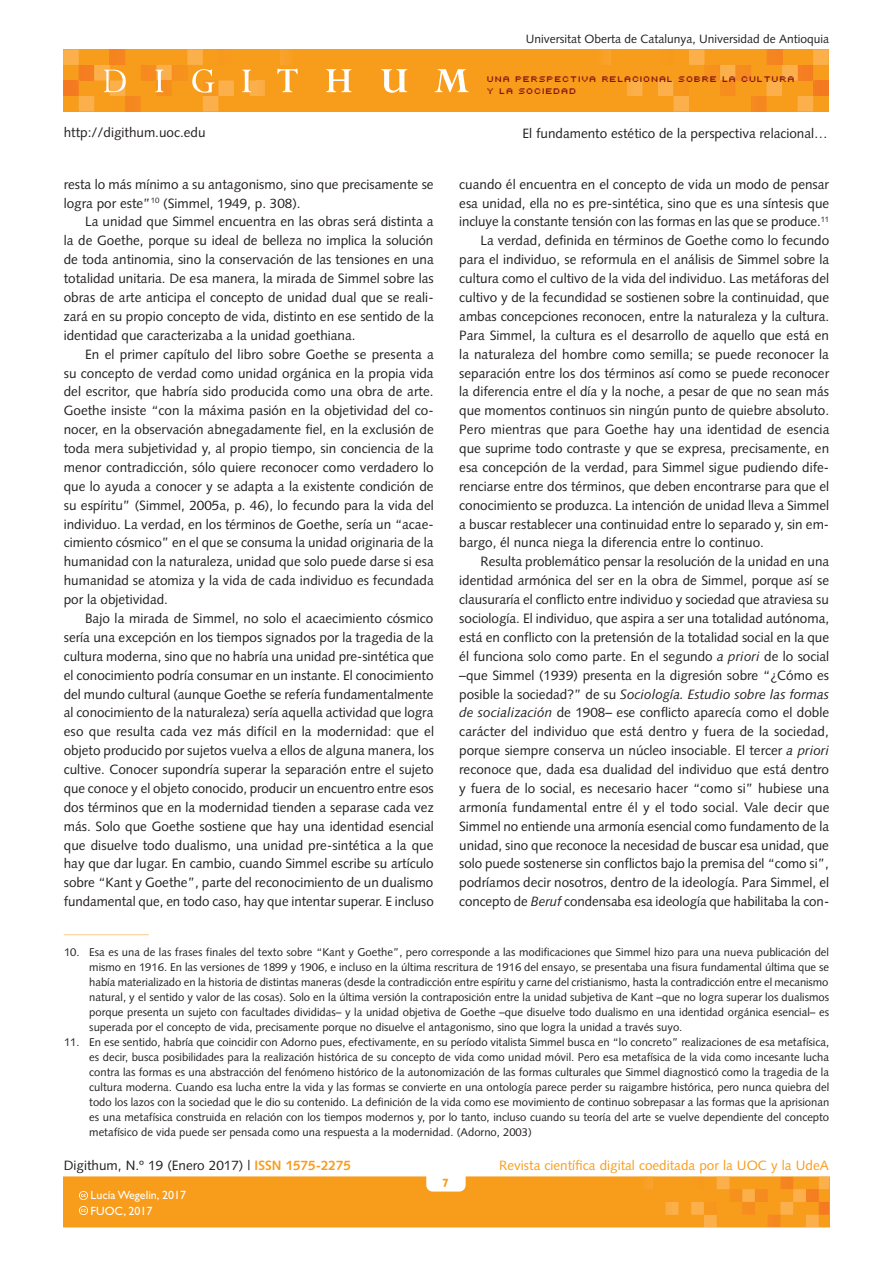
<style>
.page{position:relative;width:893px;height:1263px;background:#fff}
.page>*{position:absolute;margin:0;border:0;box-sizing:border-box;transform-origin:0 0}
._02_PARAGRAF_GENERAL{font:13.5px/18.9px "Syntax LT";color:#231f20;text-align:justify}
.t1{font:13.5px "Syntax LT";color:#f89c1c}
.t2{font:12px "Syntax LT";color:#231f20}
.t3{font:12px/15.8px "Gill Sans";color:#fff}
.t4{font:700 12px "Gill Sans";color:#f89c1c}
._05_NOTASRESTO{font:11.25px/15px "Syntax LT";color:#231f20;text-align:justify}
._04_NOTAS1{font:11.25px/15px "Syntax LT";color:#231f20;text-align:justify}
.t5{font:9px/12px "Uni 0554";color:#821316}
.s1{font-style:italic}
.s2{font-weight:700;color:#f89c1c}
</style>
<div class="page">
<hr style="left:829px;top:1177px;width:1px;height:50px;background:#f47921">
<svg style="left:64px;top:1177px;width:765px;height:50px;background:#f89d21"></svg>
<div style="left:63px;top:49px;width:766px;height:62px;background:#f89c1c"></div>
<hr style="left:265px;top:49px;width:1px;height:62px;background:#faab40">
<hr style="left:278px;top:49px;width:2px;height:62px;background:#f9a430">
<hr style="left:625px;top:49px;width:2px;height:62px;background:#faab40">
<hr style="left:612px;top:49px;width:1px;height:62px;background:#f9a430">
<svg style="left:605px;top:49px;width:6px;height:16px"></svg>
<svg style="left:627px;top:49px;width:202px;height:62px"></svg>
<hr style="left:815px;top:80px;width:4px;height:16px;background:#f47b21">
<hr style="left:819px;top:80px;width:3px;height:16px;background:#f47a21">
<hr style="left:822px;top:80px;width:3px;height:16px;background:#f47921">
<hr style="left:825px;top:80px;width:4px;height:16px;background:#f47921">
<svg style="left:63px;top:49px;width:202px;height:62px"></svg>
<svg style="left:277px;top:49px;width:21px;height:43px"></svg>
<svg style="left:326px;top:69px;width:26px;height:23px"></svg>
<svg style="left:381px;top:69px;width:26px;height:24px"></svg>
<svg style="left:434px;top:69px;width:35px;height:23px"></svg>
<hr style="left:64px;top:934px;width:85px;height:1px;background:#fdcb8a">
<p class="t2" style="left:526px;top:32px;width:305px">Universitat Oberta de Catalunya, Universidad de Antioquia</p>
<p class="t5" style="left:488px;top:72px;width:310px">UNA PERSPECTIVA RELACIONAL SOBRE LA CULTURA<br>Y LA SOCIEDAD</p>
<p class="_02_PARAGRAF_GENERAL" style="left:64px;top:122px;width:143px">http://digithum.uoc.edu</p>
<p class="_02_PARAGRAF_GENERAL" style="left:522px;top:124px;width:307px">El fundamento estético de la perspectiva relacional…</p>
<p class="_02_PARAGRAF_GENERAL" style="left:64px;top:175px;width:371px">resta lo más mínimo a su antagonismo, sino que precisamente se logra por este”<sup>10</sup> (Simmel, 1949, p. 308).</p>
<p class="_02_PARAGRAF_GENERAL" style="left:64px;top:212px;width:371px;text-indent:21px">La unidad que Simmel encuentra en las obras será distinta a la de Goethe, porque su ideal de belleza no implica la solución de toda antinomia, sino la conservación de las tensiones en una totalidad unitaria. De esa manera, la mirada de Simmel sobre las obras de arte anticipa el concepto de unidad dual que se reali&shy;zará en su propio concepto de vida, distinto en ese sentido de la identidad que caracterizaba a la unidad goethiana.</p>
<p class="_02_PARAGRAF_GENERAL" style="left:64px;top:345px;width:372px;text-indent:21px">En el primer capítulo del libro sobre Goethe se presenta a su concepto de verdad como unidad orgánica en la propia vida del escritor, que habría sido producida como una obra de arte.<br>Goethe insiste “con la máxima pasión en la objetividad del co&shy;nocer, en la observación abnegadamente fiel, en la exclusión de toda mera subjetividad y, al propio tiempo, sin conciencia de la menor contradicción, sólo quiere reconocer como verdadero lo que lo ayuda a conocer y se adapta a la existente condición de su espíritu” (Simmel, 2005a, p. 46), lo fecundo para la vida del individuo. La verdad, en los términos de Goethe, sería un “acae&shy;cimiento cósmico” en el que se consuma la unidad originaria de la humanidad con la naturaleza, unidad que solo puede darse si esa humanidad se atomiza y la vida de cada individuo es fecundada por la objetividad.</p>
<p class="_02_PARAGRAF_GENERAL" style="left:64px;top:609px;width:372px;text-indent:21px">Bajo la mirada de Simmel, no solo el acaecimiento cósmico sería una excepción en los tiempos signados por la tragedia de la cultura moderna, sino que no habría una unidad pre-sintética que el conocimiento podría consumar en un instante. El conocimiento del mundo cultural (aunque Goethe se refería fundamentalmente al conocimiento de la naturaleza) sería aquella actividad que logra eso que resulta cada vez más difícil en la modernidad: que el objeto producido por sujetos vuelva a ellos de alguna manera, los cultive. Conocer supondría superar la separación entre el sujeto que conoce y el objeto conocido, producir un encuentro entre esos dos términos que en la modernidad tienden a separase cada vez más. Solo que Goethe sostiene que hay una identidad esencial que disuelve todo dualismo, una unidad pre-sintética a la que hay que dar lugar. En cambio, cuando Simmel escribe su artículo sobre “Kant y Goethe”, parte del reconocimiento de un dualismo fundamental que, en todo caso, hay que intentar superar. E incluso</p>
<p class="_02_PARAGRAF_GENERAL" style="left:459px;top:175px;width:371px">cuando él encuentra en el concepto de vida un modo de pensar esa unidad, ella no es pre-sintética, sino que es una síntesis que incluye la constante tensión con las formas en las que se produce.<sup>11</sup></p>
<p class="_02_PARAGRAF_GENERAL" style="left:459px;top:231px;width:372px;text-indent:21px">La verdad, definida en términos de Goethe como lo fecundo para el individuo, se reformula en el análisis de Simmel sobre la cultura como el cultivo de la vida del individuo. Las metáforas del cultivo y de la fecundidad se sostienen sobre la continuidad, que ambas concepciones reconocen, entre la naturaleza y la cultura.<br>Para Simmel, la cultura es el desarrollo de aquello que está en la naturaleza del hombre como semilla; se puede reconocer la separación entre los dos términos así como se puede reconocer la diferencia entre el día y la noche, a pesar de que no sean más que momentos continuos sin ningún punto de quiebre absoluto.<br>Pero mientras que para Goethe hay una identidad de esencia que suprime todo contraste y que se expresa, precisamente, en esa concepción de la verdad, para Simmel sigue pudiendo dife&shy;renciarse entre dos términos, que deben encontrarse para que el conocimiento se produzca. La intención de unidad lleva a Simmel a buscar restablecer una continuidad entre lo separado y, sin em&shy;bargo, él nunca niega la diferencia entre lo continuo.</p>
<p class="_02_PARAGRAF_GENERAL" style="left:459px;top:552px;width:372px;text-indent:21px">Resulta problemático pensar la resolución de la unidad en una identidad armónica del ser en la obra de Simmel, porque así se clausuraría el conflicto entre individuo y sociedad que atraviesa su sociología. El individuo, que aspira a ser una totalidad autónoma, está en conflicto con la pretensión de la totalidad social en la que él funciona solo como parte. En el segundo <span class="s1">a priori</span> de lo social –que Simmel (1939) presenta en la digresión sobre “¿Cómo es posible la sociedad?” de su <span class="s1">Sociología. Estudio sobre las formas de socialización</span> de 1908– ese conflicto aparecía como el doble carácter del individuo que está dentro y fuera de la sociedad, porque siempre conserva un núcleo insociable. El tercer <span class="s1">a priori </span>reconoce que, dada esa dualidad del individuo que está dentro y fuera de lo social, es necesario hacer “como si” hubiese una armonía fundamental entre él y el todo social. Vale decir que Simmel no entiende una armonía esencial como fundamento de la unidad, sino que reconoce la necesidad de buscar esa unidad, que solo puede sostenerse sin conflictos bajo la premisa del “como si”, podríamos decir nosotros, dentro de la ideología. Para Simmel, el concepto de <span class="s1">Beruf</span> condensaba esa ideología que habilitaba la con-</p>
<p class="_04_NOTAS1" style="left:89px;top:945px;width:741px;text-indent:-25px">10. Esa es una de las frases finales del texto sobre “Kant y Goethe”, pero corresponde a las modificaciones que Simmel hizo para una nueva publicación del mismo en 1916. En las versiones de 1899 y 1906, e incluso en la última rescritura de 1916 del ensayo, se presentaba una fisura fundamental última que se había materializado en la historia de distintas maneras (desde la contradicción entre espíritu y carne del cristianismo, hasta la contradicción entre el mecanismo natural, y el sentido y valor de las cosas). Solo en la última versión la contraposición entre la unidad subjetiva de Kant –que no logra superar los dualismos porque presenta un sujeto con facultades divididas– y la unidad objetiva de Goethe –que disuelve todo dualismo en una identidad orgánica esencial– es superada por el concepto de vida, precisamente porque no disuelve el antagonismo, sino que logra la unidad a través suyo.</p>
<p class="_05_NOTASRESTO" style="left:89px;top:1035px;width:741px;text-indent:-25px">11. En ese sentido, habría que coincidir con Adorno pues, efectivamente, en su período vitalista Simmel busca en “lo concreto” realizaciones de esa metafísica, es decir, busca posibilidades para la realización histórica de su concepto de vida como unidad móvil. Pero esa metafísica de la vida como incesante lucha contra las formas es una abstracción del fenómeno histórico de la autonomización de las formas culturales que Simmel diagnosticó como la tragedia de la cultura moderna. Cuando esa lucha entre la vida y las formas se convierte en una ontología parece perder su raigambre histórica, pero nunca quiebra del todo los lazos con la sociedad que le dio su contenido. La definición de la vida como ese movimiento de continuo sobrepasar a las formas que la aprisionan es una metafísica construida en relación con los tiempos modernos y, por lo tanto, incluso cuando su teoría del arte se vuelve dependiente del concepto metafísico de vida puede ser pensada como una respuesta a la modernidad. (Adorno, 2003)</p>
<p class="_02_PARAGRAF_GENERAL" style="left:64px;top:1156px;width:289px">Digithum, N.º 19 (Enero 2017) | <span class="s2">ISSN 1575-2275</span></p>
<p class="t1" style="left:499px;top:1157px;width:331px">Revista científica digital coeditada por la UOC y la UdeA</p>
<p class="t4" style="left:442px;top:1176px;width:8px">7</p>
<p class="t3" style="left:91px;top:1187px;width:97px">Lucía Wegelin, 2017<br>FUOC, 2017</p>
</div>
